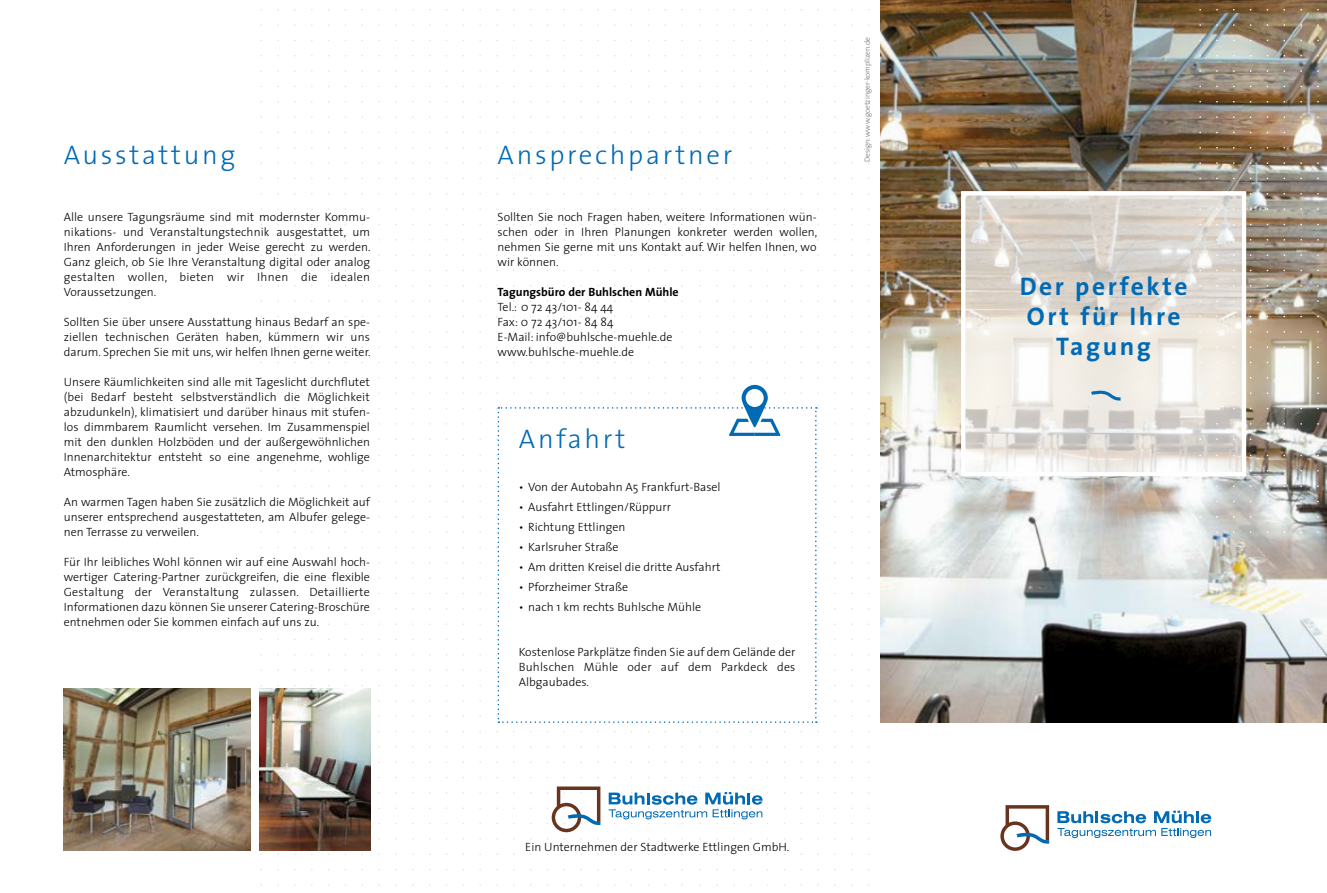
<style>
.page{position:relative;width:1327px;height:893px;background:#fff}
.page>*{position:absolute;margin:0;border:0;box-sizing:border-box;transform-origin:0 0}
.t1{font:300 27px "The Sans";letter-spacing:.1em;color:#006ab4}
.t2{font:700 25.5px/30px "The Sans";letter-spacing:.1em;color:#006ab4;text-align:center}
.t3{font:300 12px/15px "The Sans";color:#000;text-align:justify}
.t4{font:700 12px "The Sans";color:#000}
.t5{font:300 7.5px "The Sans";color:#706f6f}
</style>
<div class="page">
<img style="left:880px;top:0;width:447px;height:723px">
<svg style="left:815px;top:407px;width:4px;height:316px"></svg>
<svg style="left:496px;top:407px;width:317px;height:316px"></svg>
<svg style="left:609px;top:792px;width:22px;height:32px"></svg>
<svg style="left:631px;top:792px;width:54px;height:32px"></svg>
<svg style="left:681px;top:792px;width:24px;height:25px"></svg>
<svg style="left:705px;top:792px;width:28px;height:25px"></svg>
<svg style="left:733px;top:792px;width:35px;height:32px"></svg>
<svg style="left:547px;top:786px;width:53px;height:46px"></svg>
<svg style="left:1057px;top:811px;width:154px;height:27px"></svg>
<svg style="left:1000px;top:805px;width:49px;height:46px"></svg>
<img style="left:64px;top:689px;width:187px;height:161px">
<img style="left:259px;top:689px;width:111px;height:161px">
<svg style="left:729px;top:385px;width:39px;height:55px"></svg>
<svg style="left:750px;top:419px;width:30px;height:21px"></svg>
<svg style="left:961px;top:191px;width:285px;height:285px;background:#e5e0da"></svg>
<svg style="left:1091px;top:388px;width:29px;height:13px"></svg>
<h1 class="t1" style="left:64px;top:133px;width:173px">Ausstattung</h1>
<p class="t3" style="left:64px;top:209px;width:308px">Alle unsere Tagungsräume sind mit modernster Kommu&shy;nikations- und Veranstaltungstechnik ausgestattet, um Ihren Anforderungen in jeder Weise gerecht zu werden.<br>Ganz gleich, ob Sie Ihre Veranstaltung digital oder analog gestalten wollen, bieten wir Ihnen die idealen Voraussetzungen.</p>
<p class="t3" style="left:64px;top:314px;width:308px">Sollten Sie über unsere Ausstattung hinaus Bedarf an spe&shy;ziellen technischen Geräten haben, kümmern wir uns darum. Sprechen Sie mit uns, wir helfen Ihnen gerne weiter.</p>
<p class="t3" style="left:64px;top:374px;width:308px">Unsere Räumlichkeiten sind alle mit Tageslicht durchflutet (bei Bedarf besteht selbstverständlich die Möglichkeit abzudunkeln), klimatisiert und darüber hinaus mit stufen&shy;los dimmbarem Raumlicht versehen. Im Zusammenspiel mit den dunklen Holzböden und der außergewöhnlichen Innenarchitektur entsteht so eine angenehme, wohlige Atmosphäre.</p>
<p class="t3" style="left:64px;top:494px;width:308px">An warmen Tagen haben Sie zusätzlich die Möglichkeit auf unserer entsprechend ausgestatteten, am Albufer gelege&shy;nen Terrasse zu verweilen.</p>
<p class="t3" style="left:64px;top:554px;width:308px">Für Ihr leibliches Wohl können wir auf eine Auswahl hoch&shy;wertiger Catering-Partner zurückgreifen, die eine flexible Gestaltung der Veranstaltung zulassen. Detaillierte Informationen dazu können Sie unserer Catering-Broschüre entnehmen oder Sie kommen einfach auf uns zu.</p>
<h1 class="t1" style="left:497px;top:133px;width:236px">Ansprechpartner</h1>
<p class="t3" style="left:497px;top:209px;width:321px">Sollten Sie noch Fragen haben, weitere Informationen wün&shy;schen oder in Ihren Planungen konkreter werden wollen, nehmen Sie gerne mit uns Kontakt auf. Wir helfen Ihnen, wo wir können.</p>
<p class="t4" style="left:497px;top:282px;width:183px">Tagungsbüro der Buhlschen Mühle</p>
<p class="t3" style="left:497px;top:299px;width:176px;text-align:left">Tel.: 0 72 43/101- 84 44<br>Fax: 0 72 43/101- 84 84<br>E-Mail: info@buhlsche-muehle.de www.buhlsche-muehle.de</p>
<h1 class="t1" style="left:519px;top:417px;width:108px">Anfahrt</h1>
<p class="t3" style="left:519px;top:479px;width:203px">• Von der Autobahn A5 Frankfurt-Basel</p>
<p class="t3" style="left:519px;top:499px;width:154px">• Ausfahrt Ettlingen/Rüppurr</p>
<p class="t3" style="left:519px;top:519px;width:108px">• Richtung Ettlingen</p>
<p class="t3" style="left:519px;top:539px;width:101px">• Karlsruher Straße</p>
<p class="t3" style="left:519px;top:559px;width:203px">• Am dritten Kreisel die dritte Ausfahrt</p>
<p class="t3" style="left:519px;top:579px;width:111px">• Pforzheimer Straße</p>
<p class="t3" style="left:519px;top:599px;width:184px">• nach 1 km rechts Buhlsche Mühle</p>
<p class="t3" style="left:519px;top:644px;width:278px">Kostenlose Parkplätze finden Sie auf dem Gelände der Buhlschen Mühle oder auf dem Parkdeck des Albgaubades.</p>
<p class="t5" style="left:861px;top:162px;width:126px;rotate:-90deg">Design: www.goetzinger-komplizen.de</p>
<p class="t3" style="left:525px;top:839px;width:266px">Ein Unternehmen der Stadtwerke Ettlingen GmbH.</p>
<h2 class="t2" style="left:1019px;top:271px;width:169px">Der perfekte<br>Ort für Ihre<br>Tagung</h2>
</div>
